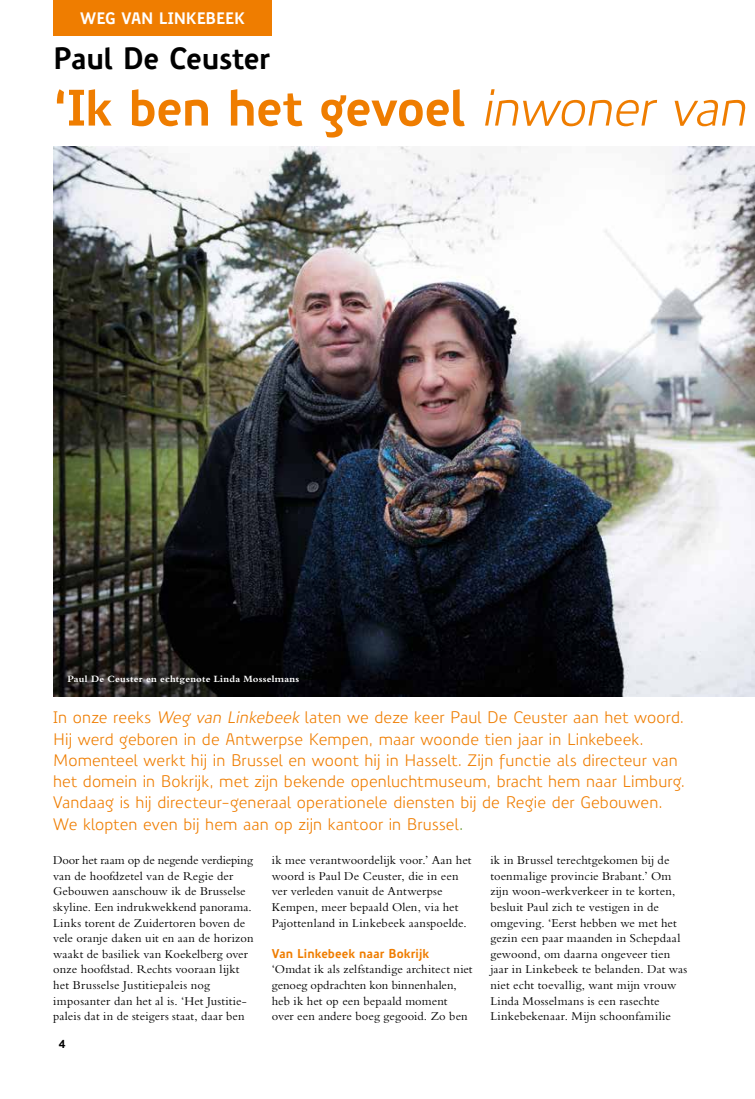
<style>
.page{position:relative;width:755px;height:1099px;background:#fff}
.page>*{position:absolute;margin:0;border:0;box-sizing:border-box;transform-origin:0 0}
.t1{font:700 50px "Precious Sans";color:#ef7d00}
.t2{font:700 30px "Precious Sans";color:#000}
.t3{font:16.25px/21.2px "Precious Sans";letter-spacing:.005em;color:#ef7d00}
.t4{font:700 16.25px "Precious Sans";letter-spacing:-.005em;color:#fff}
.t5{font:12.5px/15.6px "Bembo Std";letter-spacing:.01em;color:#000}
.t6{font:700 12.5px "Precious Sans";color:#ef7d00}
.t7{font:700 11.25px "Precious Sans";color:#000}
.t8{font:700 10px "Bembo Std";letter-spacing:.025em;color:#fff}
.s1{font-weight:400;font-style:italic}
.s2{font-style:italic}
.s3{color:#693}
</style>
<div class="page">
<img style="left:53px;top:147px;width:702px;height:549px">
<div style="left:53px;top:0;width:219px;height:35px;background:#ef7d00"></div>
<h3 class="t4" style="left:80px;top:8px;width:166px">weg van linkebeek</h3>
<h2 class="t2" style="left:53px;top:39px;width:219px">Paul De Ceuster</h2>
<h1 class="t1" style="left:53px;top:76px;width:705px">‘Ik ben het gevoel <span class="s1">inwoner van</span></h1>
<p class="t8" style="left:67px;top:673px;width:233px">Paul De Ceuster en echtgenote Linda Mosselmans</p>
<p class="t3" style="left:53px;top:707px;width:633px">In onze reeks <span class="s2">Weg van Linkebeek</span> laten we deze keer Paul De Ceuster aan het woord.<br>Hij werd geboren in de Antwerpse Kempen, maar woonde tien jaar in Linkebeek.<br>Momenteel werkt hij in Brussel en woont hij in Hasselt. Zijn functie als directeur van het domein in Bokrijk, met zijn bekende openluchtmuseum, bracht hem naar Limburg.<br>Vandaag is hij directeur-generaal operationele diensten bij de Regie der Gebouwen.<br>We klopten even bij hem aan op zijn kantoor in Brussel<span class="s3">.</span></p>
<p class="t5" style="left:53px;top:852px;width:202px">Door het raam op de negende verdieping van de hoofdzetel van de Regie der Gebouwen aanschouw ik de Brusselse skyline. Een indrukwekkend panorama.<br>Links torent de Zuidertoren boven de vele oranje daken uit en aan de horizon waakt de basiliek van Koekelberg over onze hoofdstad. Rechts vooraan lijkt het Brusselse Justitiepaleis nog imposanter dan het al is. ‘Het Justitie&shy;paleis dat in de steigers staat, daar ben</p>
<p class="t5" style="left:272px;top:852px;width:201px">ik mee verantwoordelijk voor.’ Aan het woord is Paul De Ceuster, die in een ver verleden vanuit de Antwerpse Kempen, meer bepaald Olen, via het Pajottenland in Linkebeek aanspoelde.</p>
<p class="t5" style="left:490px;top:852px;width:198px">ik in Brussel terechtgekomen bij de toenmalige provincie Brabant.’ Om zijn woon-werkverkeer in te korten, besluit Paul zich te vestigen in de omgeving. ‘Eerst hebben we met het gezin een paar maanden in Schepdaal gewoond, om daarna ongeveer tien jaar in Linkebeek te belanden. Dat was niet echt toevallig, want mijn vrouw Linda Mosselmans is een rasechte Linkebekenaar. Mijn schoonfamilie</p>
<p class="t6" style="left:272px;top:945px;width:159px">Van Linkebeek naar Bokrijk</p>
<p class="t5" style="left:272px;top:961px;width:202px">‘Omdat ik als zelfstandige architect niet genoeg opdrachten kon binnenhalen, heb ik het op een bepaald moment over een andere boeg gegooid. Zo ben</p>
<p class="t7" style="left:58px;top:1037px;width:9px">4</p>
</div>
